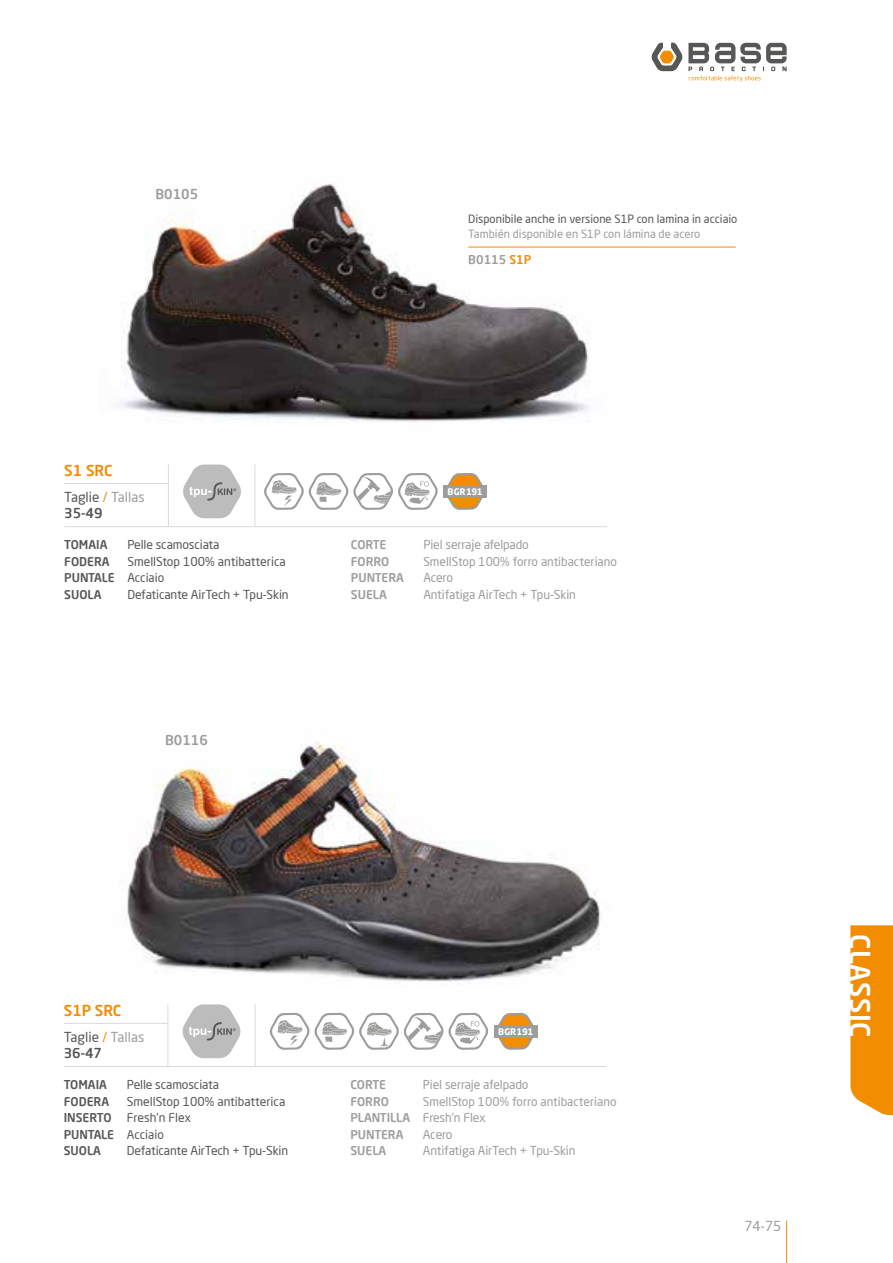
<style>
.page{position:relative;width:893px;height:1263px;background:#fff}
.page>*{position:absolute;margin:0;border:0;box-sizing:border-box;transform-origin:0 0}
.t1{font:500 27px "Neo Sans Pro";letter-spacing:.02em;color:#fff}
.t2{font:500 15px "Neo Sans Pro";color:#f28c00}
.t3{font:13.5px/16.5px "Neo Sans Pro";color:#575756}
.t4{font:500 13.5px "Neo Sans Pro";color:#9d9d9c}
.t5{font:13.5px "Neo Sans Pro";color:#9d9d9c}
.t6{font:12.15px/16.5px "Neo Sans Pro";letter-spacing:-.01em;color:#575756}
.t7{font:12.15px/16.5px "Neo Sans Pro";letter-spacing:-.01em;color:#9d9d9c}
.t8{font:12px "Neo Sans Pro";color:#9d9d9c}
.t9{font:500 12px/16.5px "Neo Sans Pro";color:#9d9d9c}
.t10{font:500 12px/16.5px "Neo Sans Pro";color:#575756}
.t11{font:12px "Neo Sans Pro";color:#575756}
.t12{font:11.25px "Neo Sans Pro";color:#575756}
.t13{font:11.25px "Neo Sans Pro";color:#9d9d9c}
.t14{font:700 9px "Neo Sans Pro";letter-spacing:.01em;color:#fff}
.s1{color:#f28c00}
.s2{color:#9d9d9c}
.s3{font-weight:500}
</style>
<div class="page">
<hr style="left:786px;top:1220px;width:1px;height:43px;background:#f28c00">
<svg style="left:850px;top:925px;width:43px;height:190px;background:#f2920e"></svg>
<svg style="left:651px;top:42px;width:136px;height:40px"></svg>
<img style="left:122px;top:743px;width:478px;height:239px">
<hr style="left:168px;top:1004px;width:1px;height:63px;background:#dadada">
<hr style="left:255px;top:1004px;width:1px;height:63px;background:#dadada">
<hr style="left:64px;top:1066px;width:542px;height:1px;background:#dadada">
<hr style="left:64px;top:1023px;width:104px;height:1px;background:#dadada">
<svg style="left:270px;top:1013px;width:218px;height:37px"></svg>
<svg style="left:182px;top:1004px;width:59px;height:54px"></svg>
<img style="left:120px;top:183px;width:527px;height:239px">
<svg style="left:264px;top:473px;width:174px;height:37px"></svg>
<hr style="left:168px;top:464px;width:1px;height:63px;background:#dadada">
<hr style="left:255px;top:464px;width:1px;height:63px;background:#dadada">
<hr style="left:64px;top:526px;width:543px;height:1px;background:#dadada">
<hr style="left:64px;top:483px;width:104px;height:1px;background:#dadada">
<svg style="left:183px;top:464px;width:58px;height:54px"></svg>
<hr style="left:468px;top:247px;width:268px;height:1px;background:#f28c00">
<svg style="left:448px;top:473px;width:35px;height:37px"></svg>
<div style="left:443px;top:485px;width:44px;height:13px;background:#9d9d9c"></div>
<svg style="left:498px;top:1013px;width:36px;height:37px"></svg>
<div style="left:494px;top:1025px;width:43px;height:13px;background:#9d9d9c"></div>
<p class="t4" style="left:155px;top:186px;width:44px">B0105</p>
<p class="t12" style="left:468px;top:212px;width:271px">Disponibile anche in versione S1P con lamina in acciaio</p>
<p class="t13" style="left:468px;top:227px;width:234px">También disponible en S1P con lámina de acero</p>
<p class="t9" style="left:468px;top:251px;width:64px">B0115 <span class="s1">S1P</span></p>
<p class="t2" style="left:64px;top:461px;width:50px">S1 SRC</p>
<p class="t3" style="left:64px;top:488px;width:82px">Taglie <span class="s1">/</span> <span class="s2">Tallas<br></span><span class="s3">35-49</span></p>
<p class="t6" style="left:127px;top:536px;width:160px">Pelle scamosciata<br>SmellStop 100% antibatterica</p>
<p class="t11" style="left:127px;top:570px;width:39px">Acciaio</p>
<p class="t6" style="left:127px;top:586px;width:163px">Defaticante AirTech + Tpu-Skin</p>
<p class="t10" style="left:64px;top:536px;width:52px">TOMAIA<br>FODERA<br>PUNTALE<br>SUOLA</p>
<p class="t9" style="left:351px;top:536px;width:55px">CORTE<br>FORRO<br>PUNTERA<br>SUELA</p>
<p class="t14" style="left:448px;top:486px;width:37px">BGR191</p>
<p class="t7" style="left:423px;top:536px;width:107px">Piel serraje afelpado</p>
<p class="t8" style="left:423px;top:554px;width:195px">SmellStop 100% forro antibacteriano</p>
<p class="t7" style="left:423px;top:569px;width:154px">Acero<br>Antifatiga AirTech + Tpu-Skin</p>
<p class="t4" style="left:165px;top:731px;width:44px">B0116</p>
<p class="t2" style="left:64px;top:1001px;width:59px">S1P SRC</p>
<p class="t3" style="left:64px;top:1028px;width:82px">Taglie <span class="s1">/</span> <span class="s2">Tallas<br></span><span class="s3">36-47</span></p>
<p class="t6" style="left:127px;top:1076px;width:160px">Pelle scamosciata<br>SmellStop 100% antibatterica<br>Fresh’n Flex</p>
<p class="t11" style="left:127px;top:1127px;width:39px">Acciaio</p>
<p class="t6" style="left:127px;top:1142px;width:163px">Defaticante AirTech + Tpu-Skin</p>
<p class="t10" style="left:64px;top:1076px;width:52px">TOMAIA<br>FODERA<br>INSERTO<br>PUNTALE<br>SUOLA</p>
<p class="t9" style="left:350px;top:1076px;width:61px">CORTE<br>FORRO<br>PLANTILLA<br>PUNTERA<br>SUELA</p>
<p class="t14" style="left:498px;top:1026px;width:37px">BGR191</p>
<p class="t7" style="left:423px;top:1076px;width:107px">Piel serraje afelpado</p>
<p class="t8" style="left:423px;top:1094px;width:195px">SmellStop 100% forro antibacteriano</p>
<p class="t7" style="left:423px;top:1109px;width:154px">Fresh’n Flex<br>Acero<br>Antifatiga AirTech + Tpu-Skin</p>
<h1 class="t1" style="left:877px;top:934px;width:105px;rotate:90deg">CLASSIC</h1>
<p class="t5" style="left:745px;top:1217px;width:38px">74-75</p>
</div>
